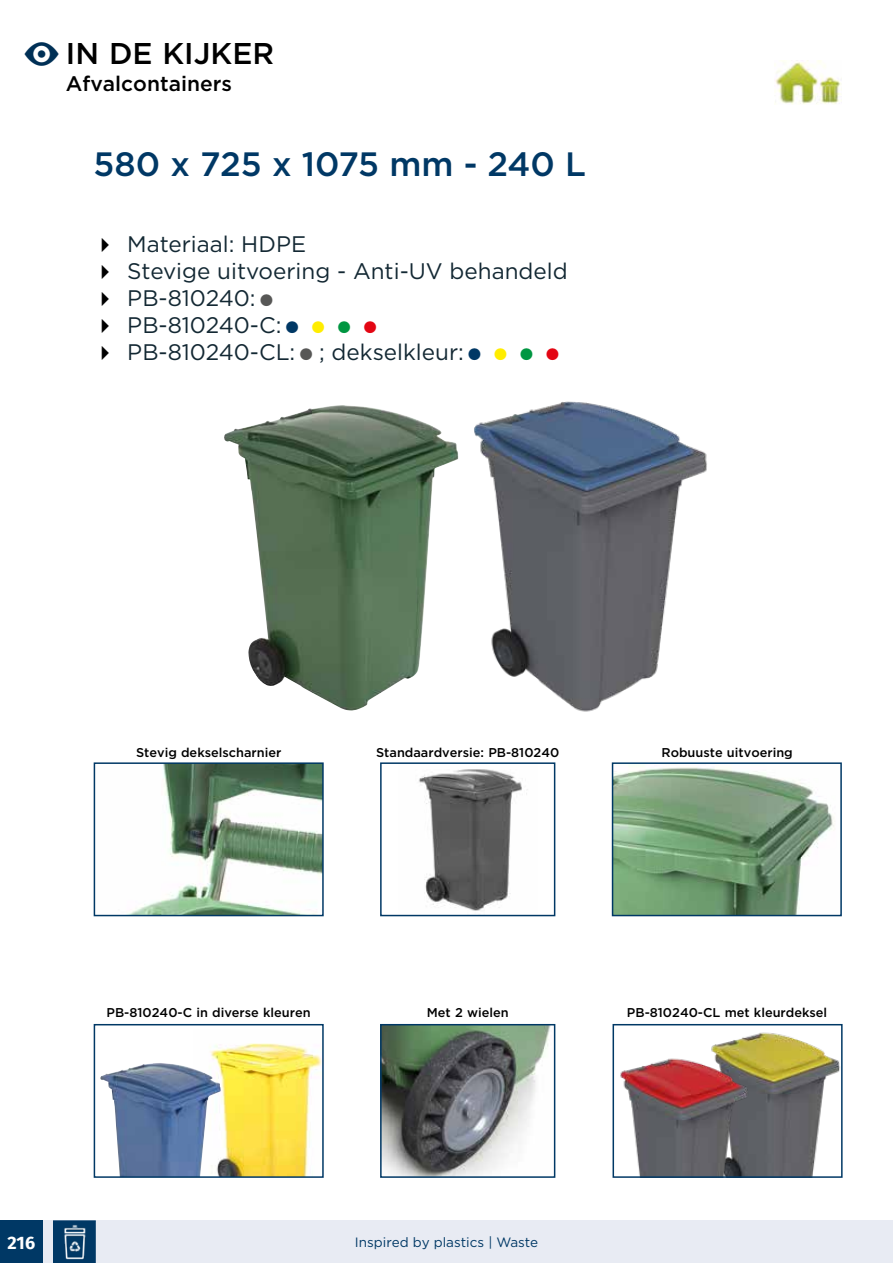
<style>
.page{position:relative;width:893px;height:1263px;background:#fff}
.page>*{position:absolute;margin:0;border:0;box-sizing:border-box;transform-origin:0 0}
.t1{font:43.5px "Modern Pictograms";color:#003056}
.t2{font:500 33.75px "Gotham";color:#003865}
.t3{font:500 30px "Gotham";color:#000}
.t4{font:22.5px "Gotham";color:#132833}
.t5{font:500 21px "Gotham";color:#000}
.t6{font:700 18px "Fira Sans";color:#fff}
.t7{font:13.5px "Gotham";color:#003865}
.t8{font:500 12.75px "Gotham";color:#000}
.s1{color:#000}
.s2{font-size:45px;color:#575756}
.s3{font-size:45px;color:#003865}
.s4{font-size:45px;color:#ffed00}
.s5{font-size:45px;color:#009641}
.s6{font-size:45px;color:#e30613}
</style>
<div class="page">
<div style="left:0;top:1220px;width:893px;height:43px;background:#e8ebf3"></div>
<div style="left:0;top:1220px;width:43px;height:43px;background:#003865"></div>
<svg style="left:53px;top:1220px;width:43px;height:43px;background:#235279"></svg>
<img style="left:210px;top:1043px;width:111px;height:132px">
<img style="left:711px;top:1032px;width:129px;height:143px">
<img style="left:474px;top:401px;width:233px;height:311px">
<img style="left:615px;top:767px;width:219px;height:146px">
<div style="left:612px;top:762px;width:230px;height:154px;border:2px solid #003865"></div>
<img style="left:383px;top:1027px;width:167px;height:148px">
<div style="left:380px;top:1024px;width:175px;height:154px;border:2px solid #003865"></div>
<img style="left:131px;top:765px;width:190px;height:148px">
<div style="left:94px;top:762px;width:230px;height:154px;border:2px solid #003865"></div>
<img style="left:100px;top:1063px;width:121px;height:112px">
<div style="left:94px;top:1024px;width:230px;height:154px;border:2px solid #003865"></div>
<img style="left:224px;top:405px;width:235px;height:306px">
<img style="left:419px;top:769px;width:109px;height:142px">
<div style="left:380px;top:762px;width:175px;height:154px;border:2px solid #003865"></div>
<img style="left:620px;top:1051px;width:137px;height:124px">
<div style="left:612px;top:1024px;width:231px;height:154px;border:2px solid #003865"></div>
<img style="left:775px;top:61px;width:67px;height:44px">
<h1 class="t1" style="left:22px;top:31px;width:41px">E</h1>
<h3 class="t3" style="left:66px;top:34px;width:210px">IN DE KIJKER</h3>
<h3 class="t5" style="left:66px;top:70px;width:167px">Afvalcontainers</h3>
<h2 class="t2" style="left:94px;top:142px;width:494px">580 x 725 x 1075 mm - 240 L</h2>
<h3 class="t4" style="left:94px;top:229px;width:214px"><span class="s1">✔</span> Materiaal: HDPE</h3>
<h3 class="t4" style="left:94px;top:256px;width:476px"><span class="s1">✔</span> Stevige uitvoering - Anti-UV behandeld</h3>
<h3 class="t4" style="left:94px;top:283px;width:185px"><span class="s1">✔</span> PB-810240:<span class="s2">•</span></h3>
<h3 class="t4" style="left:94px;top:310px;width:289px"><span class="s1">✔</span> PB-810240-C:<span class="s3">•</span><span class="s4">•</span> <span class="s5">•</span> <span class="s6">•</span></h3>
<h3 class="t4" style="left:94px;top:337px;width:471px"><span class="s1">✔</span> PB-810240-CL:<span class="s2">•</span> ; dekselkleur:<span class="s3">•</span><span class="s4">•</span> <span class="s5">•</span> <span class="s6">•</span></h3>
<p class="t8" style="left:136px;top:744px;width:147px">Stevig dekselscharnier</p>
<p class="t8" style="left:376px;top:744px;width:185px">Standaardversie: PB-810240</p>
<p class="t8" style="left:661px;top:744px;width:133px">Robuuste uitvoering</p>
<p class="t8" style="left:107px;top:1004px;width:206px">PB-810240-C in diverse kleuren</p>
<p class="t8" style="left:627px;top:1004px;width:202px">PB-810240-CL met kleurdeksel</p>
<p class="t8" style="left:427px;top:1004px;width:83px">Met 2 wielen</p>
<h3 class="t6" style="left:7px;top:1227px;width:29px">216</h3>
<p class="t7" style="left:355px;top:1234px;width:185px">Inspired by plastics | Waste</p>
</div>
